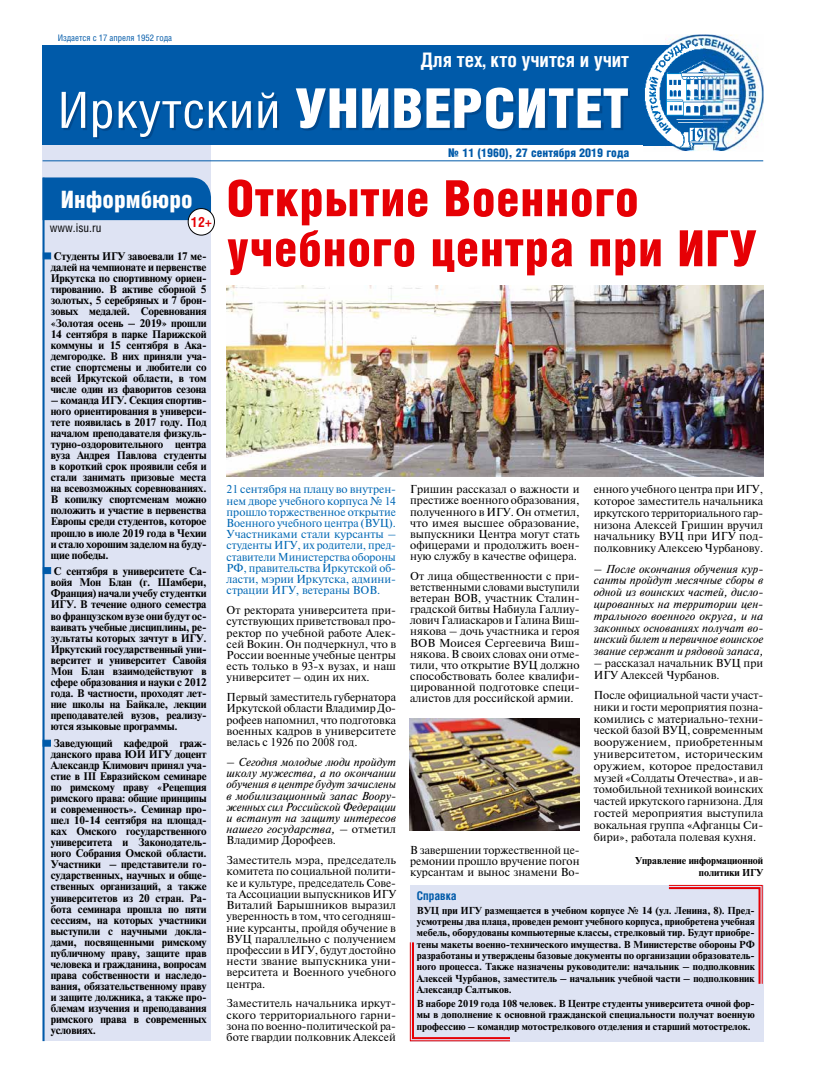
<style>
.page{position:relative;width:820px;height:1078px;background:#fff}
.page>*{position:absolute;margin:0;border:0;box-sizing:border-box;transform-origin:0 0}
.t1{font:900 55px "Helios Cond";letter-spacing:.005em;color:#fff;scale:1.05 1}
.t2{font:900 50px/50px "Helios Cond";letter-spacing:.01em;color:#e60005}
.t3{font:700 20px "Helios Cond";color:#fff}
.t4{font:700 14px "Helios Cond";color:#e60005}
.t5{font:900 12px "Helios Cond";color:#005aa9}
.t6{font:12px "Helios Cond";color:#000}
.t7{font:700 12px "Helios Cond";color:#005aa9}
.t8{font:11.5px/11.2px "Newton";color:#000;text-align:justify}
.t9{font:italic 11.5px/11.2px "Newton";color:#000;text-align:justify}
.t10{font:11.5px/11.2px "Newton";color:#0068b5;text-align:justify}
.t11{font:700 11px/11px "Newton";letter-spacing:-.015em;color:#000;text-align:justify}
.t12{font:700 10.1px/11.3px "Newton";color:#000;text-align:justify}
.t13{font:700 10px/11.8px "Newton";color:#000;text-align:right}
.t14{font:9px "Helios Cond";color:#005aa9}
.s1{font-weight:400;font-size:50px}
.s2{font-style:normal}
.s3{font-style:italic}
</style>
<div class="page">
<div style="left:43px;top:45px;width:168px;height:995px;background:#dee3f3"></div>
<div style="left:43px;top:177px;width:168px;height:43px;background:#005aa9"></div>
<div style="left:188px;top:208px;width:26px;height:27px;background:#fff;border-radius:50%"></div>
<div style="left:188px;top:208px;width:27px;height:27px;border:1px solid #000;border-radius:50%"></div>
<div style="left:43px;top:45px;width:656px;height:100px;background:#005aa9"></div>
<img style="left:643px;top:34px;width:120px;height:117px">
<img style="left:643px;top:46px;width:59px;height:99px">
<div style="left:64px;top:89px;width:565px;height:50px;background:#004485;opacity:.75"></div>
<hr style="left:43px;top:160px;width:720px;height:1px;background:#005aa9">
<hr style="left:43px;top:178px;width:2px;height:862px;background:#005aa9">
<div style="left:43px;top:252px;width:8px;height:7px;background:#005aa9;border:1px solid #005aa9"></div>
<div style="left:43px;top:567px;width:8px;height:7px;background:#005aa9;border:1px solid #005aa9"></div>
<div style="left:43px;top:739px;width:8px;height:7px;background:#005aa9;border:1px solid #005aa9"></div>
<div style="left:410px;top:884px;width:353px;height:156px;background:#dee3f3"></div>
<svg style="left:409px;top:942px;width:103px;height:99px"></svg>
<svg style="left:666px;top:884px;width:96px;height:100px"></svg>
<img style="left:410px;top:718px;width:169px;height:112px">
<img style="left:226px;top:285px;width:537px;height:191px">
<p class="t14" style="left:58px;top:32px;width:116px">Издается с 17 апреля 1952 года</p>
<h3 class="t3" style="left:420px;top:46px;width:210px">Для тех, кто учится и учит</h3>
<h1 class="t1" style="left:58px;top:77px;width:545px"><span class="s1">Иркутский</span> УНИВЕРСИТЕТ</h1>
<p class="t5" style="left:448px;top:146px;width:182px">№ 11 (1960), 27 сентября 2019 года</p>
<h2 class="t2" style="left:226px;top:172px;width:531px;text-indent:-166px"><sup>Информбюро</sup> Открытие Военного учебного центра при ИГУ</h2>
<p class="t4" style="left:191px;top:213px;width:22px">12+</p>
<p class="t6" style="left:50px;top:221px;width:53px">www.isu.ru</p>
<p class="t11" style="left:51px;top:251px;width:157px">Студенты ИГУ завоевали 17 ме&shy;далей на чемпионате и первенстве Иркутска по спортивному ориен&shy;тированию. В активе сборной 5 золотых, 5 серебряных и 7 брон&shy;зовых медалей. Соревнования «Золотая осень – 2019» прошли 14 сентября в парке Парижской коммуны и 15 сентября в Ака&shy;демгородке. В них приняли уча&shy;стие спортсмены и любители со всей Иркутской области, в том числе один из фаворитов сезона</p>
<p class="t11" style="left:51px;top:394px;width:157px">– команда ИГУ. Секция спортив&shy;ного ориентирования в универси&shy;тете появилась в 2017 году. Под началом преподавателя физкуль&shy;турно-оздоровительного центра вуза Андрея Павлова студенты в короткий срок проявили себя и стали занимать призовые места на всевозможных соревнованиях.<br>В копилку спортсменам можно положить и участие в первенства Европы среди студентов, которое прошло в июле 2019 года в Чехии и стало хорошим заделом на буду&shy;щие победы.</p>
<p class="t11" style="left:51px;top:566px;width:157px">С сентября в университете Са&shy;войя Мон Блан (г. Шамбери, Франция) начали учебу студентки ИГУ. В течение одного семестра во французском вузе они будут ос&shy;ваивать учебные дисциплины, ре&shy;зультаты которых зачтут в ИГУ.<br>Иркутский государственный уни&shy;верситет и университет Савойя Мон Блан взаимодействуют в сфере образования и науки с 2012 года. В частности, проходят лет&shy;ние школы на Байкале, лекции преподавателей вузов, реализу&shy;ются языковые программы.</p>
<p class="t11" style="left:51px;top:737px;width:157px">Заведующий кафедрой граж&shy;данского права ЮИ ИГУ доцент Александр Климович принял уча&shy;стие в III Евразийском семинаре по римскому праву «Рецепция римского права: общие принципы и современность». Семинар про&shy;шел 10-14 сентября на площад&shy;ках Омского государственного университета и Законодатель&shy;ного Собрания Омской области.<br>Участники – представители го&shy;сударственных, научных и обще&shy;ственных организаций, а также университетов из 20 стран. Ра&shy;бота семинара прошла по пяти сессиям, на которых участники выступили с научными докла&shy;дами, посвященными римскому публичному праву, защите прав человека и гражданина, вопросам права собственности и наследо&shy;вания, обязательственному праву и защите должника, а также про&shy;блемам изучения и преподавания римского права в современных условиях.</p>
<p class="t10" style="left:226px;top:483px;width:171px">21 сентября на плацу во внутрен&shy;нем дворе учебного корпуса № 14 прошло торжественное открытие Военного учебного центра (ВУЦ).<br>Участниками стали курсанты – студенты ИГУ, их родители, пред&shy;ставители Министерства обороны РФ, правительства Иркутской об&shy;ласти, мэрии Иркутска, админи&shy;страции ИГУ, ветераны ВОВ.</p>
<p class="t8" style="left:226px;top:604px;width:171px">От ректората университета при&shy;сутствующих приветствовал про&shy;ректор по учебной работе Алек&shy;сей Вокин. Он подчеркнул, что в России военные учебные центры есть только в 93-х вузах, и наш университет – один их них.</p>
<p class="t8" style="left:226px;top:691px;width:171px">Первый заместитель губернатора Иркутской области Владимир До&shy;рофеев напомнил, что подготовка военных кадров в университете велась с 1926 по 2008 год.</p>
<p class="t9" style="left:226px;top:756px;width:171px">– Сегодня молодые люди пройдут школу мужества, а по окончании обучения в центре будут зачислены в мобилизационный запас Воору&shy;женных сил Российской Федерации и встанут на защиту интересов нашего государства, – <span class="s2">отметил Владимир Дорофеев.</span></p>
<p class="t8" style="left:226px;top:854px;width:171px">Заместитель мэра, председатель комитета по социальной полити&shy;ке и культуре, председатель Сове&shy;та Ассоциации выпускников ИГУ Виталий Барышников выразил уверенность в том, что сегодняш&shy;ние курсанты, пройдя обучение в ВУЦ параллельно с получением профессии в ИГУ, будут достойно нести звание выпускника уни&shy;верситета и Военного учебного центра.</p>
<p class="t8" style="left:226px;top:997px;width:171px">Заместитель начальника иркут&shy;ского территориального гарни&shy;зона по военно-политической ра&shy;боте гвардии полковник Алексей</p>
<p class="t8" style="left:593px;top:483px;width:171px;line-height:11.8px">енного учебного центра при ИГУ, которое заместитель начальника иркутского территориального гар&shy;низона Алексей Гришин вручил начальнику ВУЦ при ИГУ под&shy;полковнику Алексею Чурбанову.</p>
<p class="t9" style="left:593px;top:562px;width:171px;line-height:11.8px">– После окончания обучения кур&shy;санты пройдут месячные сборы в одной из воинских частей, дисло&shy;цированных на территории цен&shy;трального военного округа, и на законных основаниях получат во&shy;инский билет и первичное воинское звание сержант и рядовой запаса,</p>
<p class="t8" style="left:593px;top:656px;width:171px;line-height:11.8px"><span class="s3">–</span> рассказал начальник ВУЦ при<br>ИГУ Алексей Чурбанов.</p>
<p class="t8" style="left:593px;top:688px;width:171px;line-height:11.8px">После официальной части участ&shy;ники и гости мероприятия позна&shy;комились с материально-техни&shy;ческой базой ВУЦ, современным вооружением, приобретенным университетом, историческим оружием, которое предоставил музей «Солдаты Отечества», и ав&shy;томобильной техникой воинских частей иркутского гарнизона. Для гостей мероприятия выступила вокальная группа «Афганцы Си&shy;бири», работала полевая кухня.</p>
<p class="t13" style="left:635px;top:854px;width:130px">Управление информационной политики ИГУ</p>
<p class="t8" style="left:410px;top:483px;width:171px">Гришин рассказал о важности и престиже военного образования, полученного в ИГУ. Он отметил, что имея высшее образование, выпускники Центра могут стать офицерами и продолжить воен&shy;ную службу в качестве офицера.</p>
<p class="t8" style="left:410px;top:569px;width:171px">От лица общественности с при&shy;ветственными словами выступили ветеран ВОВ, участник Сталин&shy;градской битвы Набиула Галлиу&shy;лович Галиаскаров и Галина Виш&shy;някова – дочь участника и героя ВОВ Моисея Сергеевича Виш&shy;някова. В своих словах они отме&shy;тили, что открытие ВУЦ должно способствовать более квалифи&shy;цированной подготовке специ&shy;алистов для российской армии.</p>
<p class="t8" style="left:410px;top:843px;width:171px">В завершении торжественной це&shy;ремонии прошло вручение погон курсантам и вынос знамени Во-</p>
<p class="t7" style="left:417px;top:887px;width:41px">Справка</p>
<p class="t12" style="left:417px;top:904px;width:339px">ВУЦ при ИГУ размещается в учебном корпусе № 14 (ул. Ленина, 8). Пред&shy;усмотрены два плаца, проведен ремонт учебного корпуса, приобретена учебная мебель, оборудованы компьютерные классы, стрелковый тир. Будут приобре&shy;тены макеты военно-технического имущества. В Министерстве обороны РФ разработаны и утверждены базовые документы по организации образователь&shy;ного процесса. Также назначены руководители: начальник – подполковник Алексей Чурбанов, заместитель – начальник учебной части – подполковник Александр Салтыков.</p>
<p class="t12" style="left:417px;top:997px;width:339px">В наборе 2019 года 108 человек. В Центре студенты университета очной фор&shy;мы в дополнение к основной гражданской специальности получат военную профессию – командир мотострелкового отделения и старший мотострелок.</p>
</div>
